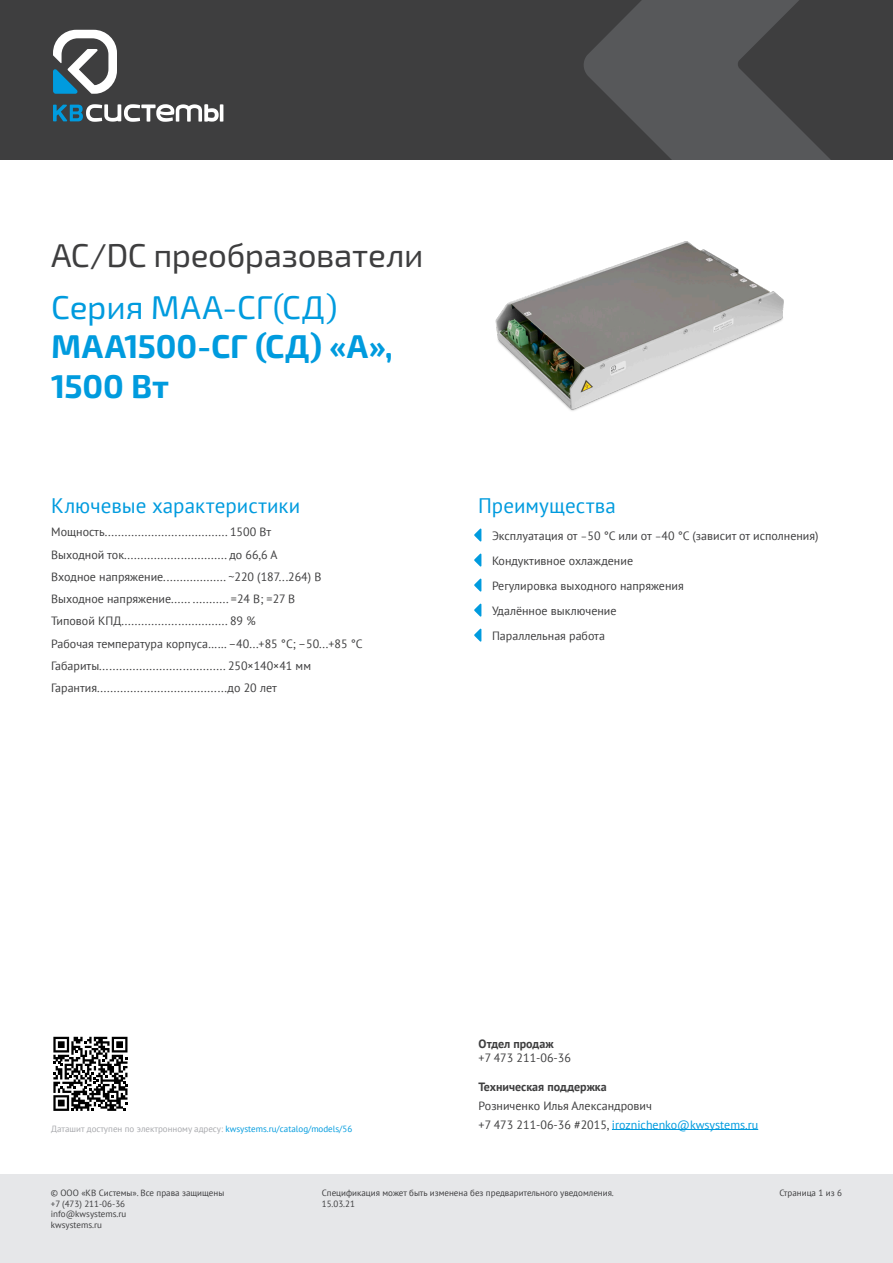
<style>
.page{position:relative;width:893px;height:1263px;background:#fff}
.page>*{position:absolute;margin:0;border:0;box-sizing:border-box;transform-origin:0 0}
.t1{font:700 33px "Exo 2.0";letter-spacing:-.005em;color:#009bde}
.t2{font:33px "Exo 2.0";letter-spacing:-.01em;color:#3e3e3f}
.t3{font:33px "Exo 2.0";letter-spacing:-.005em;color:#009bde}
.t4{font:21px "PT Sans";letter-spacing:.005em;color:#009bde}
.текст{font:12px/14.4px "PT Sans";color:#3e3e3f}
.t5{font:12px "PT Sans";color:#009bde}
.t6{font:700 12px "PT Sans";color:#3e3e3f}
.t7{font:9px/10.8px "PT Sans";color:#3e3e3f}
.t8{font:9px "PT Sans";color:#a8a9ad}
.s1{font-size:10.5px}
.s2{color:#009bde}
.s3{font-weight:700}
.s4{color:#3e3e3f}
</style>
<div class="page">
<div style="left:0;top:1175px;width:893px;height:88px;background:#e6e7e9"></div>
<div style="left:0;top:0;width:893px;height:159px;background:#3e3e3f"></div>
<svg style="left:584px;top:0;width:246px;height:159px;fill:#57585a"></svg>
<svg style="left:53px;top:30px;width:64px;height:64px"></svg>
<svg style="left:53px;top:104px;width:170px;height:18px"></svg>
<img style="left:495px;top:241px;width:289px;height:170px">
<svg style="left:53px;top:1037px;width:74px;height:74px"></svg>
<svg style="left:474px;top:528px;width:7px;height:13px"></svg>
<svg style="left:474px;top:553px;width:7px;height:14px"></svg>
<svg style="left:474px;top:579px;width:7px;height:13px"></svg>
<svg style="left:474px;top:604px;width:7px;height:13px"></svg>
<svg style="left:474px;top:629px;width:7px;height:13px"></svg>
<hr style="left:612px;top:1129px;width:146px;height:1px;background:#009bde">
<p class="t2" style="left:51px;top:236px;width:374px">AC/DC преобразователи</p>
<p class="t3" style="left:51px;top:288px;width:288px">Серия МАА-СГ(СД)</p>
<p class="t1" style="left:51px;top:327px;width:343px">МАА1500-СГ (СД) «А»,</p>
<p class="t1" style="left:51px;top:367px;width:119px">1500 Вт</p>
<p class="t4" style="left:51px;top:492px;width:251px">Ключевые характеристики</p>
<p class="t4" style="left:478px;top:492px;width:139px">Преимущества</p>
<p class="текст" style="left:51px;top:525px;width:221px">Мощность..................................... 1500 Вт</p>
<p class="текст" style="left:51px;top:547px;width:228px">Выходной ток............................... до 66,6 А</p>
<p class="текст" style="left:51px;top:569px;width:272px">Входное напряжение................... ~220 (187...264) В</p>
<p class="текст" style="left:51px;top:591px;width:246px">Выходное напряжение...... ........... =24 В; =27 В</p>
<p class="текст" style="left:51px;top:614px;width:206px">Типовой КПД................................ 89 %</p>
<p class="текст" style="left:51px;top:636px;width:313px">Рабочая температура корпуса…… –40...+85 °C; –50...+85 °C</p>
<p class="текст" style="left:51px;top:658px;width:261px">Габариты...................................... 250×140×41 мм</p>
<p class="текст" style="left:51px;top:680px;width:227px">Гарантия.......................................до 20 лет</p>
<p class="текст" style="left:492px;top:528px;width:328px">Эксплуатация от <span class="s1">–</span>50 °C или от <span class="s1">–</span>40 °C (зависит от исполнения)</p>
<p class="текст" style="left:492px;top:553px;width:143px">Кондуктивное охлаждение</p>
<p class="текст" style="left:492px;top:578px;width:193px">Регулировка выходного напряжения</p>
<p class="текст" style="left:492px;top:603px;width:126px">Удалённое выключение</p>
<p class="текст" style="left:492px;top:628px;width:114px">Параллельная работа</p>
<p class="t8" style="left:51px;top:1123px;width:303px">Даташит доступен по электронному адресу: <span class="s2">kwsystems.ru/catalog/models/56</span></p>
<p class="текст" style="left:479px;top:1036px;width:94px"><span class="s3">Отдел продаж<br></span>+7 473 211-06-36</p>
<p class="t6" style="left:479px;top:1079px;width:130px">Техническая поддержка</p>
<p class="текст" style="left:479px;top:1098px;width:175px">Розниченко Илья Александрович</p>
<p class="t5" style="left:479px;top:1117px;width:281px"><span class="s4">+7 473 211-06-36 #2015,</span> iroznichenko@kwsystems.ru</p>
<p class="t7" style="left:51px;top:1187px;width:175px">© ООО «КВ Системы». Все права защищены +7 (473) 211-06-36<br>info@kwsystems.ru<br>kwsystems.ru</p>
<p class="t7" style="left:322px;top:1187px;width:294px">Спецификация может быть изменена без предварительного уведомления.<br>15.03.21</p>
<p class="t7" style="left:779px;top:1187px;width:64px">Страница 1 из 6</p>
</div>
